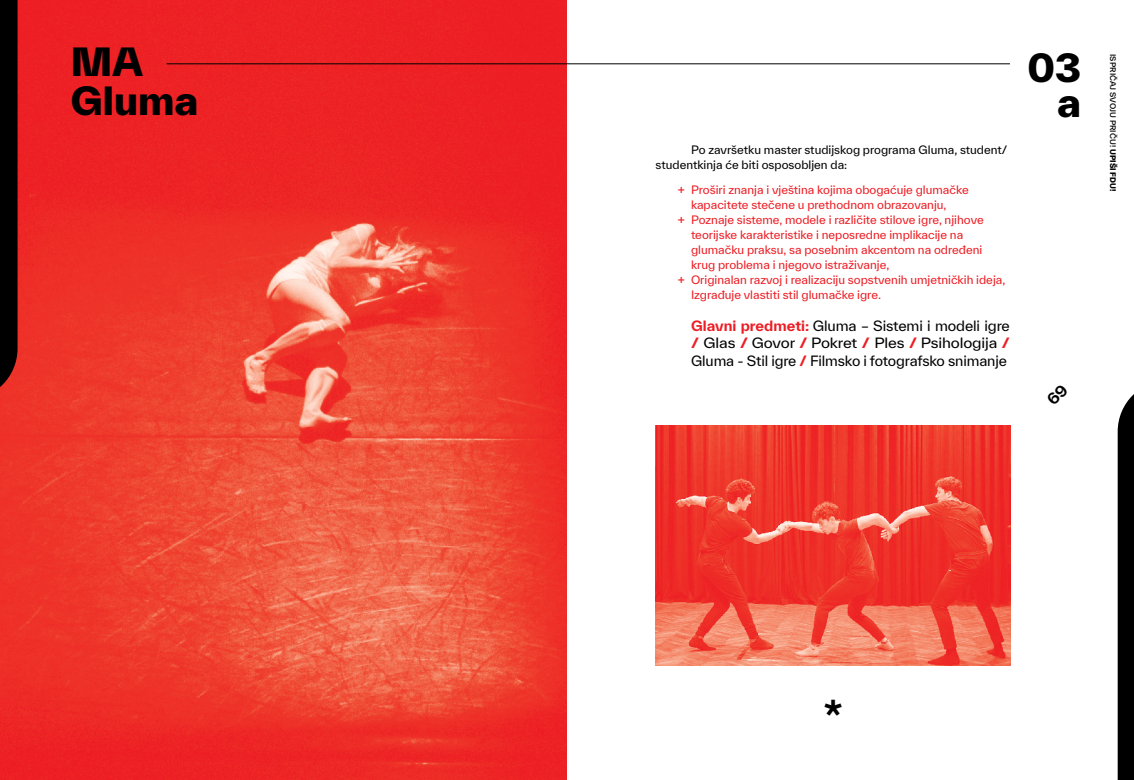
<style>
.page{position:relative;width:1134px;height:780px;background:#fff}
.page>*{position:absolute;margin:0;border:0;box-sizing:border-box;transform-origin:0 0}
.t1{font:500 45px "TWK Everett";color:#000}
.t2{font:800 37.5px/38.5px "TWK Everett";color:#000}
.t3{font:13.75px/17.5px "TWK Everett";letter-spacing:-.01em;color:#000;text-align:justify}
.t4{font:11.25px/15px "TWK Everett";color:#ed1d24}
.t5{font:11.25px/15px "TWK Everett";color:#000}
.t6{font:500 11.25px "TWK Everett";color:#ed1d24}
.t7{font:500 7.5px "TWK Everett";letter-spacing:.01em;color:#000}
.s1{font-weight:700;color:#ed1d24}
.s2{font-weight:800}
</style>
<div class="page">
<img style="left:0;top:0;width:567px;height:780px">
<svg style="left:0;top:0;width:18px;height:400px;background:#140303"></svg>
<div style="left:1118px;top:394px;width:16px;height:386px;background:#000"></div>
<hr style="left:167px;top:63px;width:843px;height:1px;background:#000">
<img style="left:656px;top:425px;width:355px;height:240px">
<h2 class="t2" style="left:71px;top:42px;width:129px">MA<br>Gluma</h2>
<h2 class="t2" style="left:1027px;top:50px;width:55px;line-height:35px;text-align:right">03 a</h2>
<p class="t5" style="left:656px;top:142px;width:353px;text-indent:35px">Po završetku master studijskog programa Gluma, student/ studentkinja će biti osposobljen da:</p>
<p class="t4" style="left:691px;top:182px;width:316px">Proširi znanja i vještina kojima obogaćuje glumačke kapacitete stečene u prethodnom obrazovanju,<br>Poznaje sisteme, modele i različite stilove igre, njihove teorijske karakteristike i neposredne implikacije na glumačku praksu, sa posebnim akcentom na određeni krug problema i njegovo istraživanje,<br>Originalan razvoj i realizaciju sopstvenih umjetničkih ideja, Izgrađuje vlastiti stil glumačke igre.</p>
<p class="t3" style="left:691px;top:317px;width:320px"><span class="s1">Glavni predmeti:</span> Gluma – Sistemi i modeli igre <span class="s1">/</span> Glas <span class="s1">/</span> Govor <span class="s1">/</span> Pokret <span class="s1">/</span> Ples <span class="s1">/</span> Psihologija <span class="s1">/ </span>Gluma - Stil igre <span class="s1">/</span> Filmsko i fotografsko snimanje</p>
<p class="t6" style="left:678px;top:181px;width:9px">+</p>
<p class="t6" style="left:678px;top:211px;width:9px">+</p>
<p class="t6" style="left:678px;top:271px;width:9px">+</p>
<p class="t7" style="left:1118px;top:54px;width:139px;rotate:90deg">ISPRIČAJ SVOJU PRIČU! <span class="s2">UPIŠI FDU!</span></p>
<h1 class="t1" style="left:823px;top:690px;width:22px">*</h1>
</div>
